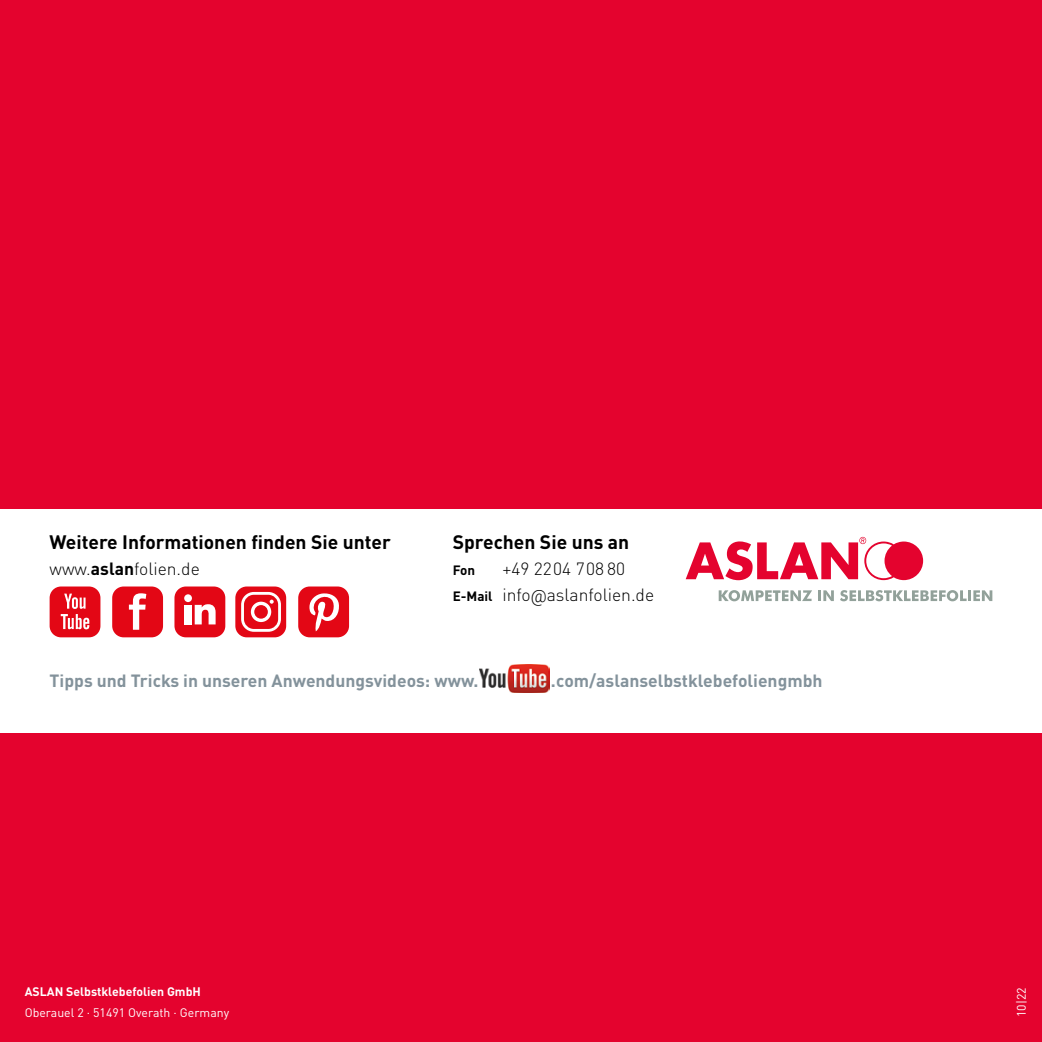
<style>
.page{position:relative;width:1042px;height:1042px;background:#e4032e}
.page>*{position:absolute;margin:0;border:0;box-sizing:border-box;transform-origin:0 0}
.t1{font:700 19.25px "DIN Pro";color:#000}
.t2{font:700 17.5px "DIN Pro";color:#83929b}
.t3{font:300 17.5px/26.2px "DIN Pro";color:#000}
.t4{font:700 13.47px "DIN Pro";color:#000}
.t5{font:12.25px "DIN Pro";color:#fff}
.t6{font:700 12.25px "DIN Pro";color:#fff}
.s1{color:#fff}
.s2{font-weight:700}
.s3{font-weight:700;font-size:13.47px}
.s4{font-family:"Roboto"}
</style>
<div class="page">
<div style="left:0;top:509px;width:1042px;height:224px;background:#fff"></div>
<img style="left:480px;top:664px;width:69px;height:28px">
<div style="left:50px;top:586px;width:50px;height:51px;background:#e30715;border-radius:11px"></div>
<div style="left:235px;top:586px;width:51px;height:51px;background:#e30715;border-radius:11px"></div>
<div style="left:112px;top:586px;width:51px;height:51px;background:#e30715;border-radius:11px"></div>
<div style="left:174px;top:586px;width:51px;height:51px;background:#e30715;border-radius:11px"></div>
<div style="left:298px;top:586px;width:51px;height:51px;background:#e30715;border-radius:11px"></div>
<svg style="left:61px;top:593px;width:28px;height:36px"></svg>
<svg style="left:129px;top:593px;width:17px;height:37px"></svg>
<div style="left:185px;top:605px;width:7px;height:19px;background:#fff"></div>
<svg style="left:195px;top:604px;width:21px;height:20px"></svg>
<div style="left:184px;top:594px;width:8px;height:8px;background:#fff;border-radius:50%"></div>
<svg style="left:309px;top:593px;width:30px;height:38px"></svg>
<svg style="left:241px;top:592px;width:40px;height:40px"></svg>
<svg style="left:685px;top:537px;width:238px;height:43px"></svg>
<svg style="left:719px;top:590px;width:93px;height:11px"></svg>
<svg style="left:818px;top:590px;width:16px;height:11px"></svg>
<svg style="left:840px;top:590px;width:152px;height:11px"></svg>
<p class="t1" style="left:50px;top:526px;width:343px">Weitere Informationen finden Sie unter</p>
<p class="t3" style="left:50px;top:554px;width:152px">www<span class="s1">.</span><span class="s2">aslan</span>folien.de</p>
<p class="t1" style="left:453px;top:526px;width:178px">Sprechen Sie uns an</p>
<p class="t4" style="left:453px;top:559px;width:24px">Fon</p>
<p class="t3" style="left:453px;top:554px;width:203px;text-indent:50px">+49 2204 708 80<br><span class="s3">E-Mail</span> info<span class="s4">@</span>aslanfolien.de</p>
<p class="t2" style="left:50px;top:666px;width:430px">Tipps und Tricks in unseren Anwendungsvideos: www.</p>
<p class="t2" style="left:551px;top:666px;width:273px">.com/aslanselbstklebefoliengmbh</p>
<p class="t6" style="left:25px;top:981px;width:178px">ASLAN Selbstklebefolien GmbH</p>
<p class="t5" style="left:25px;top:1003px;width:206px">Oberauel 2 . 51491 Overath . Germany</p>
<p class="t5" style="left:1012px;top:1017px;width:31px;rotate:-90deg">10|22</p>
</div>
